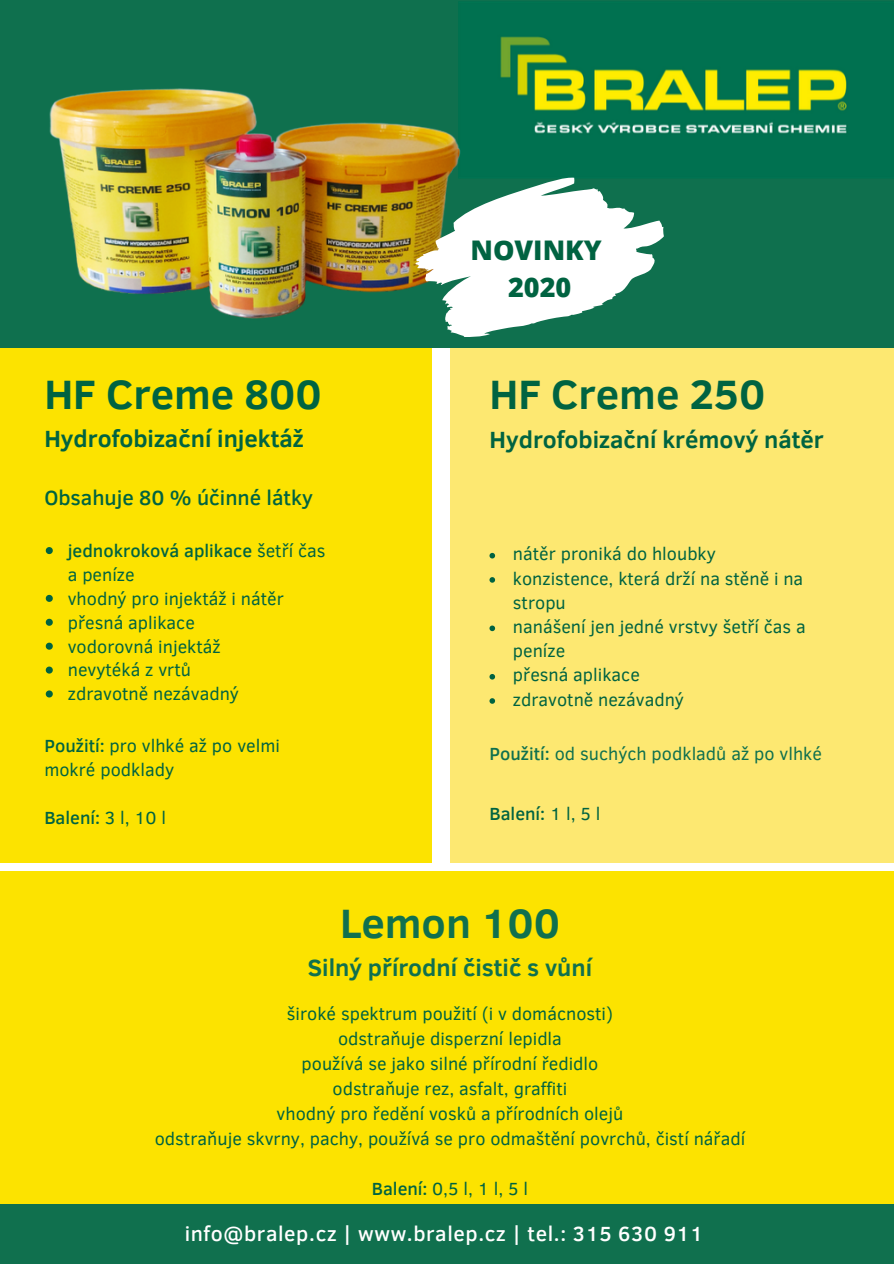
<style>
.page{position:relative;width:894px;height:1264px;background:#fff}
.page>*{position:absolute;margin:0;border:0;box-sizing:border-box;transform-origin:0 0}
.t1{font:700 42px "Clear Sans";color:#006341}
.t2{font:700 42px "Clear Sans";color:#10704e}
.t3{font:800 27px/37.2px "Open Sans";color:#006341;text-align:center}
.t4{font:700 24px "Clear Sans";color:#006341}
.t5{font:700 24px "Clear Sans";color:#10704e}
.t6{font:500 21px "Clear Sans";letter-spacing:.03em;color:#fff}
.t7{font:500 21px "Clear Sans";color:#006341}
.t8{font:18px/23.9px "Clear Sans";color:#006341}
.t9{font:18px "Clear Sans";color:#0f704e}
.t10{font:500 18px "Clear Sans";color:#006341}
.s1{font-weight:500}
.s2{font-weight:400}
</style>
<div class="page">
<div style="left:0;top:346px;width:432px;height:516px;background:#fce300"></div>
<div style="left:450px;top:331px;width:443px;height:531px;background:#fde871"></div>
<div style="left:0;top:0;width:893px;height:347px;background:#0f704e"></div>
<div style="left:0;top:1203px;width:893px;height:60px;background:#10704e"></div>
<img style="left:458px;top:1px;width:435px;height:177px">
<img style="left:33px;top:32px;width:456px;height:316px">
<svg style="left:415px;top:178px;width:248px;height:159px"></svg>
<div style="left:0;top:871px;width:893px;height:332px;background:#fce300"></div>
<svg style="left:46px;top:547px;width:7px;height:7px"></svg>
<svg style="left:46px;top:595px;width:7px;height:7px"></svg>
<svg style="left:46px;top:618px;width:7px;height:7px"></svg>
<svg style="left:46px;top:642px;width:7px;height:7px"></svg>
<svg style="left:46px;top:666px;width:7px;height:7px"></svg>
<svg style="left:46px;top:690px;width:7px;height:7px"></svg>
<svg style="left:489px;top:553px;width:6px;height:5px"></svg>
<svg style="left:489px;top:577px;width:6px;height:5px"></svg>
<svg style="left:489px;top:625px;width:6px;height:6px"></svg>
<svg style="left:489px;top:674px;width:6px;height:5px"></svg>
<svg style="left:489px;top:698px;width:6px;height:5px"></svg>
<h1 class="t1" style="left:44px;top:364px;width:279px">HF Creme 800</h1>
<h3 class="t4" style="left:44px;top:421px;width:261px">Hydrofobizační injektáž</h3>
<p class="t7" style="left:44px;top:482px;width:270px">Obsahuje 80 % účinné látky</p>
<p class="t8" style="left:68px;top:537px;width:259px"><span class="s1">jednokroková aplikace</span> šetří čas a peníze<br>vhodný pro injektáž i nátěr přesná aplikace<br>vodorovná injektáž<br>nevytéká z vrtů<br>zdravotně nezávadný</p>
<p class="t8" style="left:44px;top:733px;width:237px"><span class="s1">Použití:</span> pro vlhké až po velmi mokré podklady</p>
<p class="t10" style="left:44px;top:804px;width:123px">Balení: <span class="s2">3 l, 10 l</span></p>
<h2 class="t3" style="left:470px;top:231px;width:133px">NOVINKY<br>2020</h2>
<h1 class="t1" style="left:489px;top:364px;width:277px">HF Creme 250</h1>
<h3 class="t4" style="left:489px;top:422px;width:335px">Hydrofobizační krémový nátěr</h3>
<p class="t8" style="left:513px;top:541px;width:294px">nátěr proniká do hloubky konzistence, která drží na stěně i na stropu<br>nanášení jen jedné vrstvy šetří čas a peníze<br>přesná aplikace<br>zdravotně nezávadný</p>
<p class="t9" style="left:489px;top:741px;width:334px"><span class="s1">Použití:</span> od suchých podkladů až po vlhké</p>
<p class="t10" style="left:489px;top:801px;width:112px">Balení: <span class="s2">1 l, 5 l</span></p>
<h1 class="t2" style="left:340px;top:893px;width:221px">Lemon 100</h1>
<h3 class="t5" style="left:308px;top:950px;width:286px">Silný přírodní čistič s vůní</h3>
<p class="t8" style="left:155px;top:999px;width:591px;line-height:25px;text-align:center">široké spektrum použití (i v domácnosti)<br>odstraňuje disperzní lepidla<br>používá se jako silné přírodní ředidlo<br>odstraňuje rez, asfalt, graffiti<br>vhodný pro ředění vosků a přírodních olejů<br>odstraňuje skvrny, pachy, používá se pro odmaštění povrchů, čistí nářadí</p>
<p class="t8" style="left:372px;top:1176px;width:158px"><span class="s1">Balení:</span> 0,5 l, 1 l, 5 l</p>
<p class="t6" style="left:185px;top:1218px;width:520px">info@bralep.cz | www.bralep.cz | tel.: 315 630 911</p>
</div>
